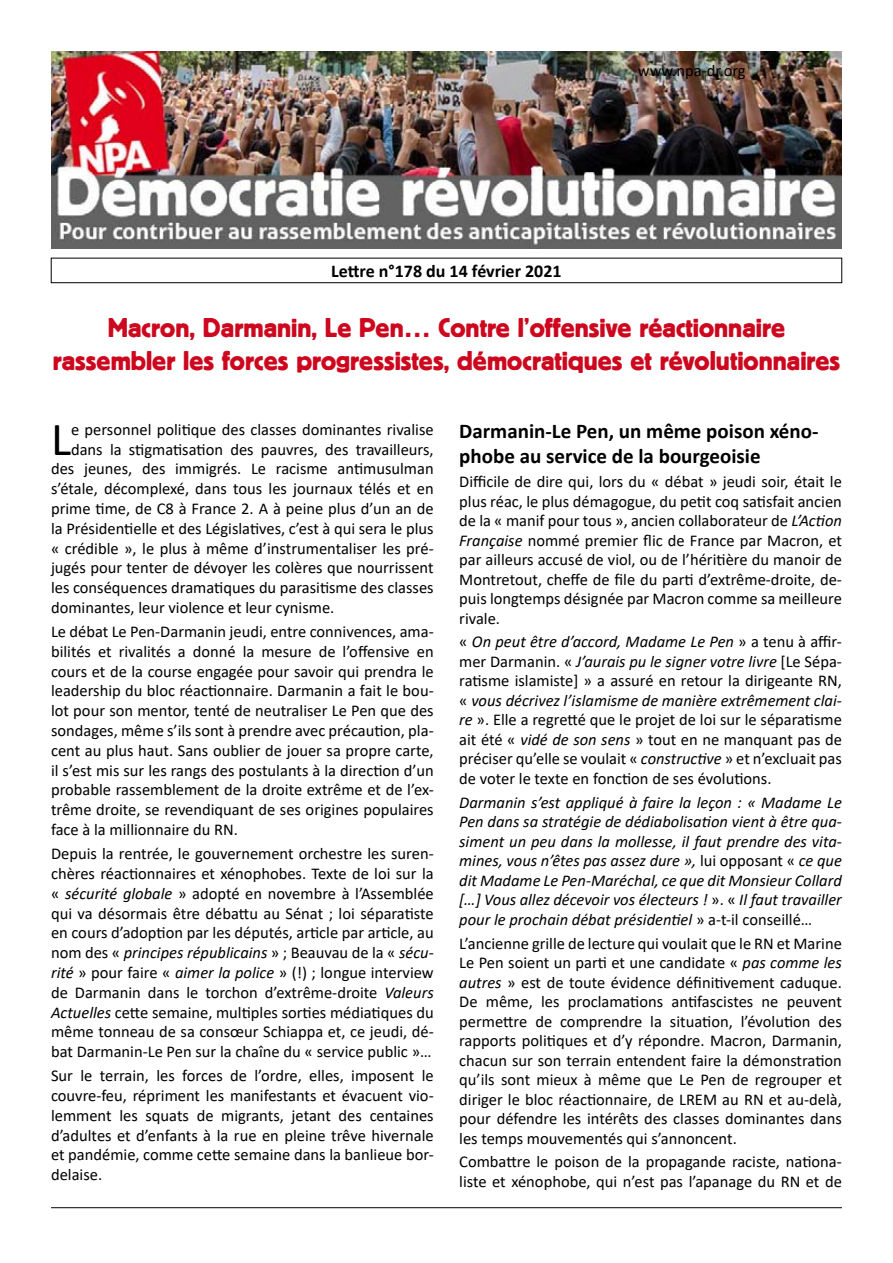
<style>
.page{position:relative;width:893px;height:1263px;background:#fff}
.page>*{position:absolute;margin:0;border:0;box-sizing:border-box;transform-origin:0 0}
.t1{font:47.7px "Calibri";color:#000}
.t2{font:27px/32.4px "Block BE";color:#cd071e;text-align:center}
.t3{font:700 21px/25.2px "Calibri";color:#000}
.t4{font:700 18px "Calibri";color:#000}
.t5{font:16.5px/19.8px "Calibri";color:#000;text-align:justify}
.t6{font:italic 16.5px/19.5px "Calibri";color:#000;text-align:justify}
.s1{font-style:italic}
.s2{font-style:normal}
</style>
<div class="page">
<hr style="left:51px;top:1207px;width:791px;height:1px;background:#000">
<img style="left:51px;top:51px;width:791px;height:198px">
<div style="left:51px;top:258px;width:791px;height:25px;border:1px solid #000"></div>
<p class="t4" style="left:331px;top:258px;width:232px">Lettre n°178 du 14 février 2021</p>
<p class="t5" style="left:638px;top:60px;width:109px">www.npa-dr.org</p>
<h2 class="t2" style="left:53px;top:311px;width:789px">Macron, Darmanin, Le Pen… Contre l’offensive réactionnaire rassembler les forces progressistes, démocratiques et révolutionnaires</h2>
<h1 class="t1" style="left:51px;top:406px;width:22px">L</h1>
<p class="t5" style="left:71px;top:419px;width:364px">e personnel politique des classes dominantes rivalise</p>
<p class="t5" style="left:71px;top:439px;width:364px">dans la stigmatisation des pauvres, des travailleurs,</p>
<p class="t5" style="left:51px;top:459px;width:384px">des jeunes, des immigrés. Le racisme antimusulman</p>
<p class="t5" style="left:51px;top:478px;width:384px">s’étale, décomplexé, dans tous les journaux télés et en</p>
<p class="t5" style="left:51px;top:498px;width:384px">prime time, de C8 à France 2. A à peine plus d’un an de</p>
<p class="t5" style="left:51px;top:518px;width:384px">la Présidentielle et des Législatives, c’est à qui sera le plus</p>
<p class="t5" style="left:51px;top:538px;width:384px">« crédible », le plus à même d’instrumentaliser les pré-</p>
<p class="t5" style="left:51px;top:558px;width:384px">jugés pour tenter de dévoyer les colères que nourrissent</p>
<p class="t5" style="left:51px;top:577px;width:384px">les conséquences dramatiques du parasitisme des classes</p>
<p class="t5" style="left:51px;top:597px;width:285px">dominantes, leur violence et leur cynisme.</p>
<p class="t5" style="left:51px;top:621px;width:384px">Le débat Le Pen-Darmanin jeudi, entre connivences, ama&shy;bilités et rivalités a donné la mesure de l’offensive en cours et de la course engagée pour savoir qui prendra le leadership du bloc réactionnaire. Darmanin a fait le bou&shy;lot pour son mentor, tenté de neutraliser Le Pen que des sondages, même s’ils sont à prendre avec précaution, pla&shy;cent au plus haut. Sans oublier de jouer sa propre carte, il s’est mis sur les rangs des postulants à la direction d’un probable rassemblement de la droite extrême et de l’ex&shy;trême droite, se revendiquant de ses origines populaires face à la millionnaire du RN.</p>
<p class="t5" style="left:51px;top:843px;width:384px">Depuis la rentrée, le gouvernement orchestre les suren&shy;chères réactionnaires et xénophobes. Texte de loi sur la « <span class="s1">sécurité globale</span> » adopté en novembre à l’Assemblée qui va désormais être débattu au Sénat ; loi séparatiste en cours d’adoption par les députés, article par article, au nom des « <span class="s1">principes républicains</span> » ; Beauvau de la « <span class="s1">sécu&shy;rité</span> » pour faire « <span class="s1">aimer la police</span> » (!) ; longue interview de Darmanin dans le torchon d’extrême-droite <span class="s1">Valeurs Actuelles</span> cette semaine, multiples sorties médiatiques du même tonneau de sa consœur Schiappa et, ce jeudi, dé&shy;bat Darmanin-Le Pen sur la chaîne du « service public »…</p>
<p class="t5" style="left:51px;top:1065px;width:384px">Sur le terrain, les forces de l’ordre, elles, imposent le couvre-feu, répriment les manifestants et évacuent vio&shy;lemment les squats de migrants, jetant des centaines d’adultes et d’enfants à la rue en pleine trêve hivernale et pandémie, comme cette semaine dans la banlieue bor&shy;delaise.</p>
<p class="t3" style="left:459px;top:418px;width:361px">Darmanin-Le Pen, un même poison xéno&shy;phobe au service de la bourgeoisie</p>
<p class="t5" style="left:459px;top:471px;width:384px">Difficile de dire qui, lors du « débat » jeudi soir, était le plus réac, le plus démagogue, du petit coq satisfait ancien de la « manif pour tous », ancien collaborateur de <span class="s1">L’Action Française</span> nommé premier flic de France par Macron, et par ailleurs accusé de viol, ou de l’héritière du manoir de Montretout, cheffe de file du parti d’extrême-droite, de&shy;puis longtemps désignée par Macron comme sa meilleure rivale.</p>
<p class="t5" style="left:459px;top:632px;width:384px">« <span class="s1">On peut être d’accord, Madame Le Pen</span> » a tenu à affir&shy;mer Darmanin. « <span class="s1">J’aurais pu le signer votre livre</span> [Le Sépa&shy;ratisme islamiste] » a assuré en retour la dirigeante RN, « <span class="s1">vous décrivez l’islamisme de manière extrêmement clai&shy;re</span> ». Elle a regretté que le projet de loi sur le séparatisme ait été « <span class="s1">vidé de son sens</span> » tout en ne manquant pas de préciser qu’elle se voulait « <span class="s1">constructive</span> » et n’excluait pas de voter le texte en fonction de ses évolutions.</p>
<p class="t6" style="left:459px;top:792px;width:384px">Darmanin s’est appliqué à faire la leçon : « Madame Le Pen dans sa stratégie de dédiabolisation vient à être qua&shy;siment un peu dans la mollesse, il faut prendre des vita&shy;mines, vous n’êtes pas assez dure », <span class="s2">lui opposant «</span> ce que dit Madame Le Pen-Maréchal, ce que dit Monsieur Collard […] Vous allez décevoir vos électeurs ! <span class="s2">». «</span> Il faut travailler pour le prochain débat présidentiel <span class="s2">» a-t-il conseillé…</span></p>
<p class="t5" style="left:459px;top:933px;width:384px">L’ancienne grille de lecture qui voulait que le RN et Marine Le Pen soient un parti et une candidate « <span class="s1">pas comme les autres</span> » est de toute évidence définitivement caduque.<br>De même, les proclamations antifascistes ne peuvent permettre de comprendre la situation, l’évolution des rapports politiques et d’y répondre. Macron, Darmanin, chacun sur son terrain entendent faire la démonstration qu’ils sont mieux à même que Le Pen de regrouper et diriger le bloc réactionnaire, de LREM au RN et au-delà, pour défendre les intérêts des classes dominantes dans les temps mouvementés qui s’annoncent.</p>
<p class="t5" style="left:459px;top:1152px;width:384px">Combattre le poison de la propagande raciste, nationa&shy;liste et xénophobe, qui n’est pas l’apanage du RN et de</p>
</div>
